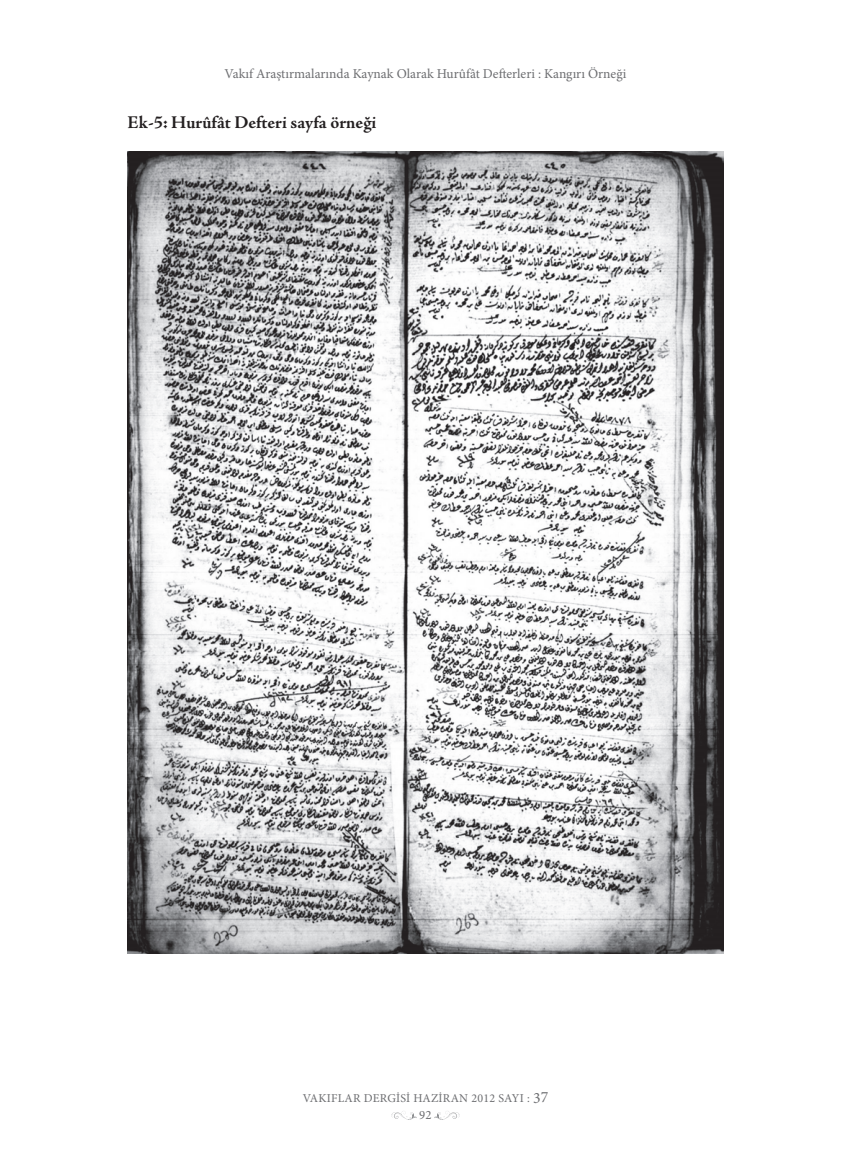
<style>
.page{position:relative;width:851px;height:1170px;background:#fff}
.page>*{position:absolute;margin:0;border:0;box-sizing:border-box;transform-origin:0 0}
.t1{font:700 18px "Adobe Jenson Pro";letter-spacing:-.005em;color:#231f20}
.t2{font:13.5px "Minion Pro";color:#6c6d70}
.t3{font:12.75px "Minion Pro";color:#6c6d70}
.t4{font:12px "Minion Pro";letter-spacing:.02em;color:#6c6d70}
.s1{font-size:15.75px}
</style>
<div class="page">
<svg style="left:391px;top:1111px;width:26px;height:9px"></svg>
<svg style="left:434px;top:1111px;width:26px;height:9px"></svg>
<img style="left:127px;top:151px;width:596px;height:801px">
<p class="t2" style="left:224px;top:64px;width:403px">Vakıf Araştırmalarında Kaynak Olarak Hurûfât Defterleri : Kangırı Örneği</p>
<h1 class="t1" style="left:128px;top:112px;width:250px">Ek-5: Hurûfât Defteri sayfa örneği</h1>
<p class="t4" style="left:303px;top:1089px;width:247px">VAKIFLAR DERGİSİ HAZİRAN 2012 SAYI : <span class="s1">37</span></p>
<p class="t3" style="left:419px;top:1106px;width:14px">92</p>
</div>
